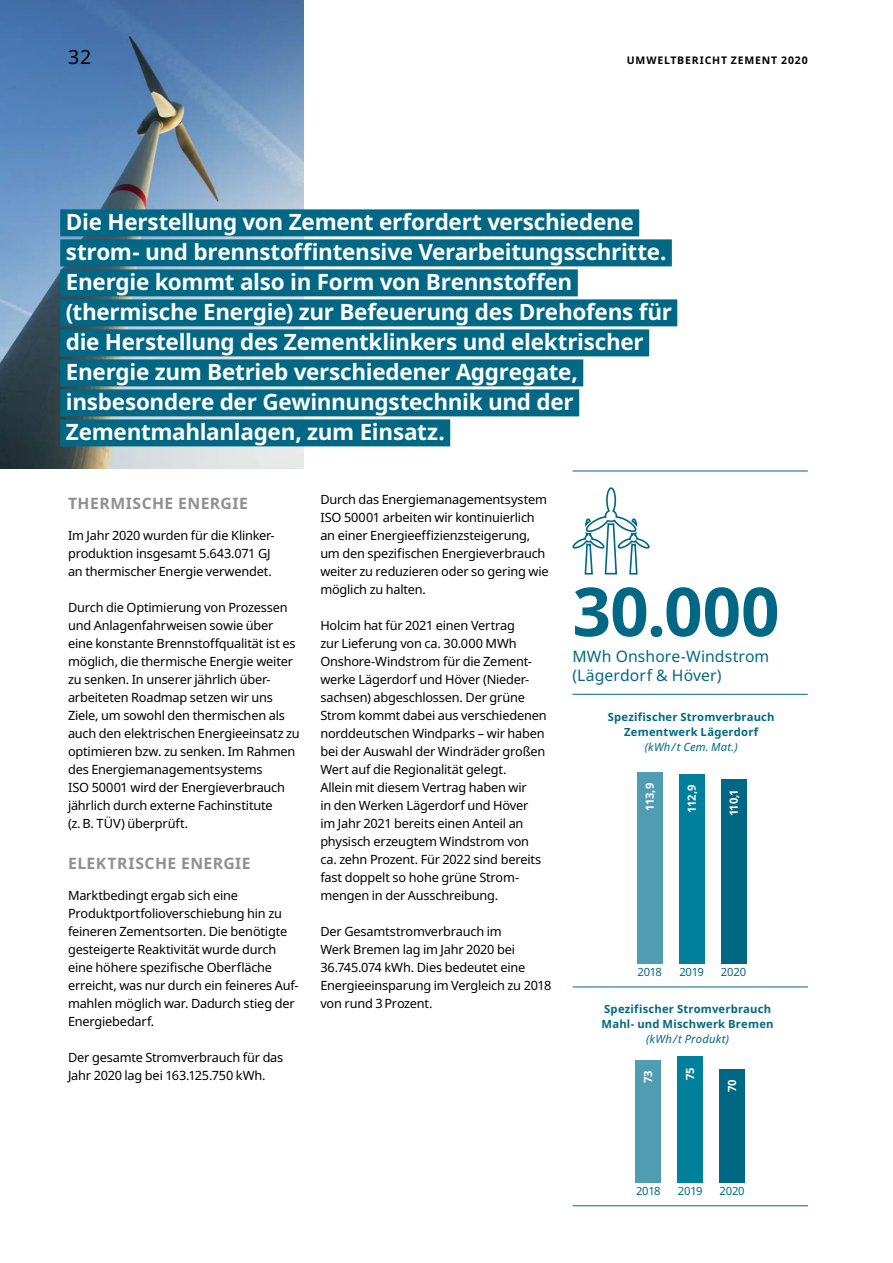
<style>
.page{position:relative;width:893px;height:1263px;background:#fff}
.page>*{position:absolute;margin:0;border:0;box-sizing:border-box;transform-origin:0 0}
.t1{font:700 67.5px "Noto Sans";color:#006884}
.t2{font:700 22.5px/30px "Noto Sans";letter-spacing:-.015em;color:#fff}
.t3{font:19.5px "Noto Sans";color:#000}
.t4{font:15.75px/19.5px "Noto Sans";letter-spacing:.005em;color:#006884}
.t5{font:700 15.75px "Noto Sans";letter-spacing:.03em;color:#8f908f}
.t6{font:12.75px/18px "Noto Sans";letter-spacing:-.015em;color:#000}
.t7{font:700 11.25px/15px "Noto Sans";letter-spacing:.015em;color:#006884;text-align:center}
.t8{font:italic 11.25px "Noto Sans";letter-spacing:.02em;color:#006884}
.t9{font:11.25px "Noto Sans";letter-spacing:-.02em;color:#006884}
.t10{font:700 11.25px "Noto Sans";letter-spacing:-.035em;color:#fff}
.t11{font:700 10.5px "Noto Sans";letter-spacing:.08em;color:#000}
</style>
<div class="page">
<hr style="left:573px;top:986px;width:235px;height:1px;background:#006884">
<div style="left:637px;top:772px;width:25px;height:192px;background:#509cb3"></div>
<div style="left:679px;top:774px;width:25px;height:190px;background:#00809b"></div>
<div style="left:721px;top:779px;width:25px;height:185px;background:#006884"></div>
<hr style="left:573px;top:1205px;width:235px;height:1px;background:#006884">
<div style="left:635px;top:1060px;width:26px;height:122px;background:#509cb3"></div>
<div style="left:677px;top:1056px;width:26px;height:126px;background:#00809b"></div>
<div style="left:719px;top:1069px;width:26px;height:113px;background:#006884"></div>
<hr style="left:572px;top:471px;width:236px;height:1px;background:#006884">
<hr style="left:572px;top:694px;width:236px;height:1px;background:#006884">
<svg style="left:572px;top:487px;width:78px;height:88px"></svg>
<img style="left:0;top:0;width:303px;height:468px">
<div style="left:60px;top:209px;width:579px;height:27px;background:#006884"></div>
<div style="left:60px;top:239px;width:612px;height:27px;background:#006884"></div>
<div style="left:60px;top:269px;width:518px;height:27px;background:#006884"></div>
<div style="left:60px;top:299px;width:617px;height:27px;background:#006884"></div>
<div style="left:60px;top:329px;width:589px;height:27px;background:#006884"></div>
<div style="left:60px;top:359px;width:523px;height:27px;background:#006884"></div>
<div style="left:60px;top:389px;width:519px;height:27px;background:#006884"></div>
<div style="left:60px;top:419px;width:390px;height:27px;background:#006884"></div>
<h3 class="t3" style="left:68px;top:43px;width:25px">32</h3>
<p class="t11" style="left:627px;top:53px;width:182px">UMWELTBERICHT ZEMENT 2020</p>
<p class="t2" style="left:66px;top:207px;width:608px">Die Herstellung von Zement erfordert verschiedene strom- und brennstoffintensive Verarbeitungsschritte.<br>Energie kommt also in Form von Brennstoffen (thermische Energie) zur Befeuerung des Drehofens für die Herstellung des Zementklinkers und elektrischer Energie zum Betrieb verschiedener Aggregate, insbesondere der Gewinnungstechnik und der Zementmahlanlagen, zum Einsatz.</p>
<p class="t5" style="left:68px;top:492px;width:181px">THERMISCHE ENERGIE</p>
<p class="t6" style="left:68px;top:526px;width:208px">Im Jahr 2020 wurden für die Klinker&shy;produktion insgesamt 5.643.071 GJ an thermischer Energie verwendet.</p>
<p class="t6" style="left:68px;top:598px;width:233px">Durch die Optimierung von Prozessen und Anlagenfahrweisen sowie über eine konstante Brennstoffqualität ist es möglich, die thermische Energie weiter zu senken. In unserer jährlich über&shy;arbeiteten Roadmap setzen wir uns Ziele, um sowohl den thermischen als auch den elektrischen Energieeinsatz zu optimieren bzw. zu senken. Im Rahmen des Energiemanagementsystems<br>ISO 50001 wird der Energieverbrauch jährlich durch externe Fachinstitute<br>(z. B. TÜV) überprüft.</p>
<p class="t5" style="left:68px;top:852px;width:184px">ELEKTRISCHE ENERGIE</p>
<p class="t6" style="left:68px;top:886px;width:232px">Marktbedingt ergab sich eine Produktportfolioverschiebung hin zu feineren Zementsorten. Die benötigte gesteigerte Reaktivität wurde durch eine höhere spezifische Oberfläche erreicht, was nur durch ein feineres Auf&shy;mahlen möglich war. Dadurch stieg der Energiebedarf.</p>
<p class="t6" style="left:68px;top:1048px;width:217px">Der gesamte Stromverbrauch für das<br>Jahr 2020 lag bei 163.125.750 kWh.</p>
<p class="t6" style="left:320px;top:490px;width:230px">Durch das Energiemanagementsystem ISO 50001 arbeiten wir kontinuierlich an einer Energieeffizienzsteigerung, um den spezifischen Energieverbrauch weiter zu reduzieren oder so gering wie möglich zu halten.</p>
<p class="t6" style="left:320px;top:616px;width:228px">Holcim hat für 2021 einen Vertrag<br>zur Lieferung von ca. 30.000 MWh Onshore-Windstrom für die Zement&shy;werke Lägerdorf und Höver (Nieder&shy;sachsen) abgeschlossen. Der grüne Strom kommt dabei aus verschiedenen norddeutschen Windparks – wir haben bei der Auswahl der Windräder großen Wert auf die Regionalität gelegt.<br>Allein mit diesem Vertrag haben wir<br>in den Werken Lägerdorf und Höver<br>im Jahr 2021 bereits einen Anteil an physisch erzeugtem Windstrom von ca. zehn Prozent. Für 2022 sind bereits fast doppelt so hohe grüne Strom&shy;mengen in der Ausschreibung.</p>
<p class="t6" style="left:320px;top:922px;width:233px">Der Gesamtstromverbrauch im<br>Werk Bremen lag im Jahr 2020 bei<br>36.745.074 kWh. Dies bedeutet eine<br>Energieeinsparung im Vergleich zu 2018 von rund 3 Prozent.</p>
<h1 class="t1" style="left:572px;top:564px;width:209px">30.000</h1>
<p class="t4" style="left:572px;top:646px;width:198px">MWh Onshore-Windstrom (Lägerdorf &amp; Höver)</p>
<p class="t7" style="left:608px;top:709px;width:168px">Spezifischer Stromverbrauch<br>Zementwerk Lägerdorf</p>
<p class="t8" style="left:645px;top:739px;width:94px">(kWh / t Cem. Mat.)</p>
<p class="t10" style="left:642px;top:811px;width:29px;rotate:-90deg">113,9</p>
<p class="t10" style="left:684px;top:813px;width:30px;rotate:-90deg">112,9</p>
<p class="t10" style="left:726px;top:816px;width:29px;rotate:-90deg">110,1</p>
<p class="t9" style="left:637px;top:964px;width:26px">2018</p>
<p class="t9" style="left:679px;top:964px;width:26px">2019</p>
<p class="t9" style="left:721px;top:964px;width:27px">2020</p>
<p class="t7" style="left:602px;top:1001px;width:174px;text-align:left">Spezifischer Stromverbrauch<br>Mahl- und Mischwerk Bremen</p>
<p class="t8" style="left:646px;top:1031px;width:85px">(kWh / t Produkt)</p>
<p class="t10" style="left:640px;top:1083px;width:15px;rotate:-90deg">73</p>
<p class="t10" style="left:682px;top:1080px;width:14px;rotate:-90deg">75</p>
<p class="t10" style="left:724px;top:1092px;width:14px;rotate:-90deg">70</p>
<p class="t9" style="left:636px;top:1183px;width:26px">2018</p>
<p class="t9" style="left:678px;top:1183px;width:26px">2019</p>
<p class="t9" style="left:720px;top:1183px;width:27px">2020</p>
</div>
